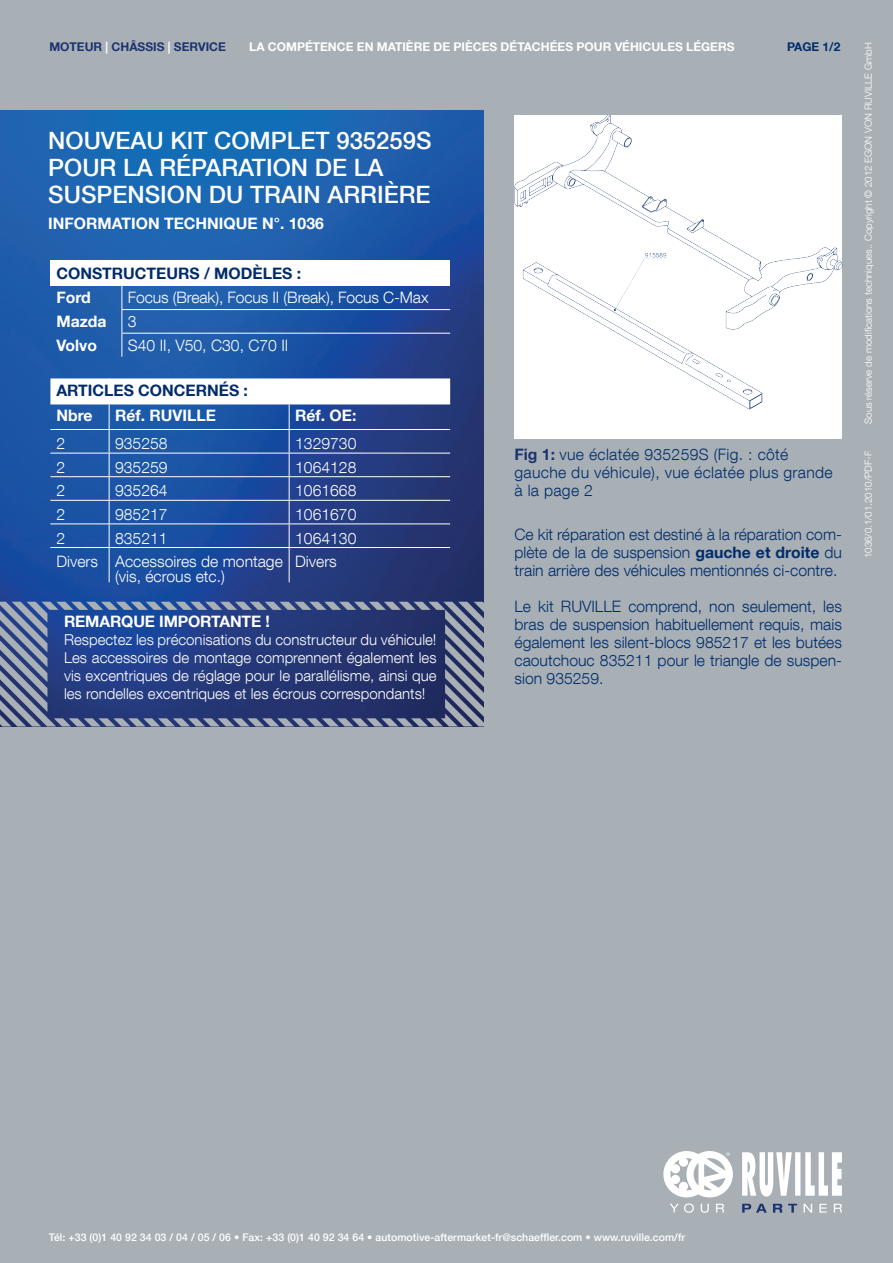
<style>
.page{position:relative;width:893px;height:1263px;background:#a8b0b6}
.page>*{position:absolute;margin:0;border:0;box-sizing:border-box;transform-origin:0 0}
.t1{font:500 23.85px/27.3px "Helvetica Neue LT Com";color:#fff}
.t2{font:300 15.75px/18px "Helvetica Neue LT Com";color:#002c6b;text-align:justify}
.t3{font:300 15.75px/15px "Helvetica Neue LT Com";color:#fff;text-align:center}
.t4{font:700 15.75px "Helvetica Neue LT Com";color:#fff}
.t5{font:300 15.75px/18px "Helvetica Neue LT Com";letter-spacing:.02em;color:#002c6b}
.t6{font:700 15.75px "Helvetica Neue LT Com";color:#002c6b}
.t7{font:300 15px/18px "Helvetica Neue LT Com";color:#fff;text-align:justify}
.t8{font:700 12px "Helvetica Neue LT Com";color:#fff}
.t9{font:700 12px "Helvetica Neue LT Com";color:#1d326f}
.t10{font:700 12px "Helvetica Neue LT Com";color:#002c6b}
.t11{font:500 10.5px "Helvetica Neue LT Com";letter-spacing:.005em;color:#fff}
.t12{font:300 9.75px "Helvetica Neue LT Com";color:#fff}
.s1{color:#fff}
.s2{font-weight:700;color:#1d326f}
.s3{font-weight:700}
</style>
<div class="page">
<img style="left:0;top:111px;width:484px;height:491px">
<svg style="left:0;top:602px;width:484px;height:124px"></svg>
<div style="left:50px;top:260px;width:400px;height:26px;background:#fff"></div>
<hr style="left:122px;top:333px;width:328px;height:1px;background:#fff">
<svg style="left:122px;top:286px;width:1px;height:71px"></svg>
<hr style="left:122px;top:309px;width:328px;height:1px;background:#fff">
<hr style="left:109px;top:548px;width:1px;height:34px;background:#fff">
<hr style="left:289px;top:548px;width:1px;height:34px;background:#fff">
<svg style="left:50px;top:378px;width:400px;height:169px;background:#466aa9"></svg>
<hr style="left:50px;top:547px;width:59px;height:1px;background:#fff">
<hr style="left:109px;top:547px;width:180px;height:1px;background:#fff">
<hr style="left:289px;top:547px;width:161px;height:1px;background:#fff">
<svg style="left:742px;top:1152px;width:100px;height:44px"></svg>
<svg style="left:742px;top:1204px;width:25px;height:8px"></svg>
<svg style="left:773px;top:1204px;width:9px;height:8px"></svg>
<svg style="left:788px;top:1204px;width:9px;height:8px"></svg>
<svg style="left:804px;top:1204px;width:8px;height:8px"></svg>
<svg style="left:819px;top:1204px;width:8px;height:8px"></svg>
<svg style="left:834px;top:1204px;width:8px;height:8px"></svg>
<svg style="left:663px;top:1151px;width:70px;height:46px"></svg>
<svg style="left:670px;top:1203px;width:24px;height:10px"></svg>
<svg style="left:701px;top:1204px;width:8px;height:9px"></svg>
<svg style="left:716px;top:1204px;width:8px;height:8px"></svg>
<div style="left:514px;top:115px;width:328px;height:324px;background:#fff"></div>
<img style="left:514px;top:115px;width:328px;height:294px">
<p class="t9" style="left:49px;top:39px;width:177px">MOTEUR <span class="s1">|</span> CHÂSSIS <span class="s1">|</span> SERVICE</p>
<p class="t8" style="left:249px;top:39px;width:301px">LA COMPÉTENCE EN MATIÈRE DE PIÈCES DÉTACHÉES</p>
<p class="t8" style="left:576px;top:39px;width:155px">POUR VÉHICULES LÉGERS</p>
<p class="t10" style="left:787px;top:39px;width:55px">PAGE 1/2</p>
<h1 class="t1" style="left:48px;top:126px;width:385px">NOUVEAU KIT COMPLET 935259S<br>POUR LA RÉPARATION DE LA<br>SUSPENSION DU TRAIN arri</h1>
<h1 class="t1" style="left:384px;top:181px;width:31px">ère</h1>
<p class="t4" style="left:48px;top:213px;width:158px">IN FORMATION TECHNIQ</p>
<p class="t4" style="left:236px;top:213px;width:90px">UE N°. 1036</p>
<p class="t6" style="left:56px;top:263px;width:58px">CONSTRUCT</p>
<p class="t6" style="left:156px;top:263px;width:22px">EURS</p>
<p class="t6" style="left:204px;top:263px;width:37px">/ MODÈL</p>
<p class="t6" style="left:272px;top:263px;width:31px">ES :</p>
<p class="t4" style="left:56px;top:288px;width:36px">FORD</p>
<p class="t3" style="left:128px;top:290px;width:302px">Focus (Break), Focus II (Break), Focus C-Max</p>
<p class="t4" style="left:56px;top:311px;width:52px">MAZDA</p>
<p class="t3" style="left:128px;top:314px;width:10px">3</p>
<p class="t4" style="left:56px;top:335px;width:42px">VOLVO</p>
<p class="t3" style="left:128px;top:337px;width:162px">S40 II, V50, C30, C70 II</p>
<p class="t6" style="left:56px;top:380px;width:12px">ART</p>
<p class="t6" style="left:88px;top:380px;width:162px">ICLES CONCERNÉS :</p>
<p class="t4" style="left:56px;top:406px;width:38px">NBRE</p>
<p class="t4" style="left:115px;top:406px;width:47px">RÉF. RUV</p>
<p class="t4" style="left:183px;top:406px;width:35px">ILLE</p>
<p class="t4" style="left:295px;top:406px;width:63px">RÉF. OE:</p>
<p class="t3" style="left:56px;top:436px;width:10px">2</p>
<p class="t3" style="left:115px;top:436px;width:54px">935258</p>
<p class="t3" style="left:295px;top:436px;width:63px">1329730</p>
<p class="t3" style="left:56px;top:459px;width:10px">2</p>
<p class="t3" style="left:115px;top:459px;width:54px">935259</p>
<p class="t3" style="left:295px;top:459px;width:63px">1064128</p>
<p class="t3" style="left:56px;top:483px;width:10px">2</p>
<p class="t3" style="left:115px;top:483px;width:54px">935264</p>
<p class="t3" style="left:295px;top:483px;width:63px">1061668</p>
<p class="t3" style="left:56px;top:507px;width:10px">2</p>
<p class="t3" style="left:115px;top:507px;width:54px">985217</p>
<p class="t3" style="left:295px;top:507px;width:63px">1061670</p>
<p class="t3" style="left:56px;top:530px;width:10px">2</p>
<p class="t3" style="left:115px;top:530px;width:54px">835211</p>
<p class="t3" style="left:295px;top:530px;width:63px">1064130</p>
<p class="t3" style="left:56px;top:554px;width:228px">Divers Accessoires de montage (vis, écrous etc.)</p>
<p class="t3" style="left:295px;top:554px;width:43px">Divers</p>
<p class="t4" style="left:64px;top:611px;width:136px">REMARQUE IMPORTA</p>
<p class="t4" style="left:230px;top:611px;width:41px">NTE !</p>
<p class="t7" style="left:64px;top:630px;width:374px">Respectez les préconisations du constructeur du véhicule!<br>Les accessoires de montage comprennent également les vis excentriques de réglage pour le parallélisme, ainsi que les rondelles excentriques et les écrous correspondants!</p>
<p class="t5" style="left:514px;top:445px;width:320px"><span class="s2">FIG 1:</span> vue éclatée 935259S (Fig. : côté gauche du véhicule), vue éclatée plus grande à la page 2</p>
<p class="t2" style="left:514px;top:525px;width:329px">Ce kit réparation est destiné à la réparation com&shy;plète de la de suspension <span class="s3">GAUCHE ET DROITE</span> du train arrière des véhicules mentionnés ci-contre.</p>
<p class="t2" style="left:514px;top:597px;width:329px">Le kit RUVILLE comprend, non seulement, les bras de suspension habituellement requis, mais également les silent-blocs 985217 et les butées caoutchouc 835211 pour le triangle de suspen&shy;sion 935259.</p>
<p class="t12" style="left:862px;top:424px;width:383px;rotate:-90deg">Sous réserve de modifications techniques.. Copyright © 2012 EGON VON RUVILLE GmbH</p>
<p class="t12" style="left:862px;top:558px;width:109px;rotate:-90deg">1036/0.1/01.2010/PDF-F</p>
<p class="t11" style="left:49px;top:1231px;width:638px">Tél: +33 (0)1 40 92 34 03 / 04 / 05 / 06 • Fax: +33 (0)1 40 92 34 64 • automotive-aftermarket-fr@schaeffler.com • www.ruville.com/fr</p>
</div>
